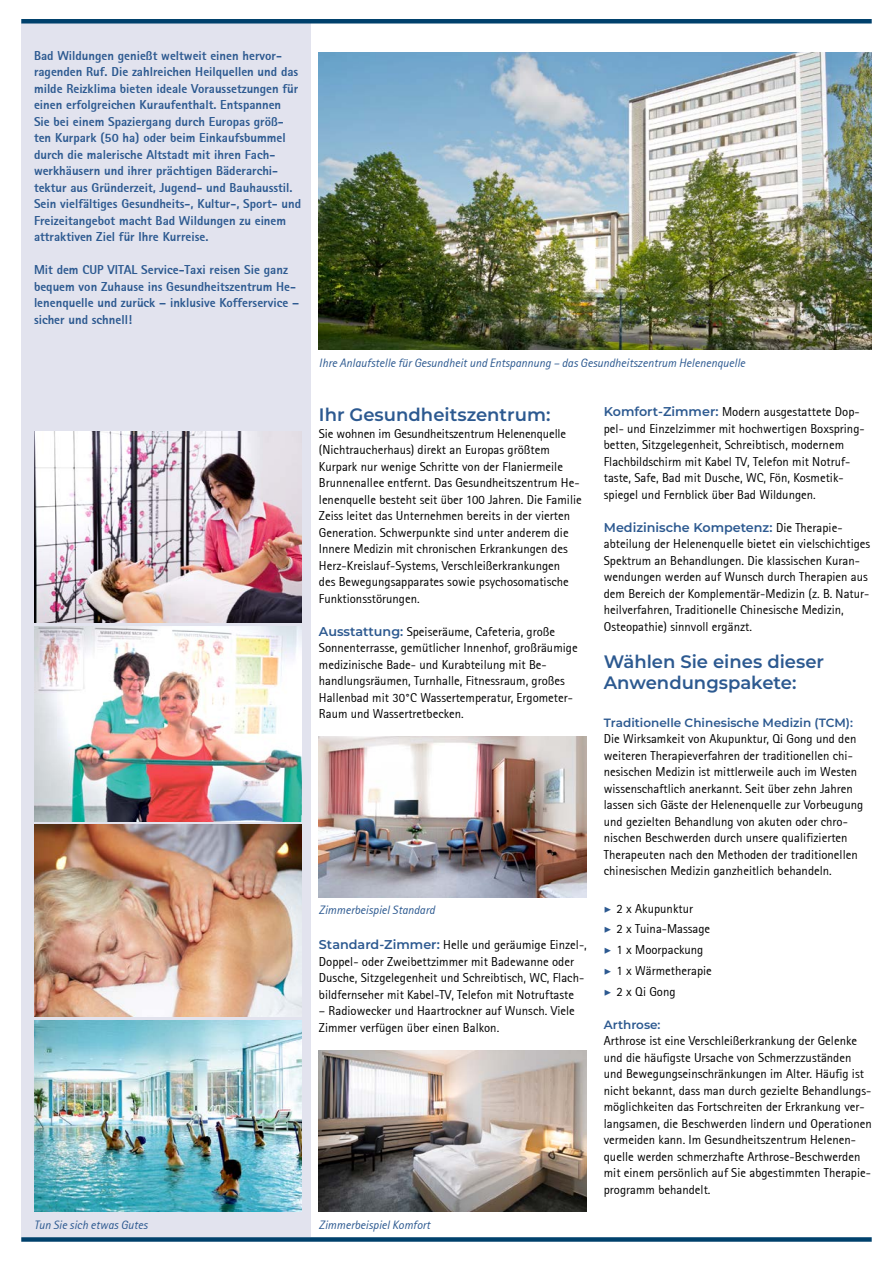
<style>
.page{position:relative;width:893px;height:1263px;background:#fff}
.page>*{position:absolute;margin:0;border:0;box-sizing:border-box;transform-origin:0 0}
.t1{font:600 18px/21px "Montserrat";color:#2c5990}
.t2{font:12.75px/16.5px "Rotis Sans Serif";color:#000}
.t3{font:800 12.75px/16.5px "Rotis Sans Serif";color:#2c5990}
.t4{font:600 12.75px "Montserrat";color:#2c5990}
.t5{font:italic 12px "Rotis Sans Serif";color:#2c5990}
.t6{font:600 12px "Montserrat";color:#2c5990}
.s1{font-family:"Montserrat";font-weight:600;color:#2c5990}
.s2{font-family:"Rotis Sans Serif";font-weight:400;color:#000}
.s3{font-family:"Minion Pro";font-weight:700;font-style:italic;color:#2c5990}
</style>
<div class="page">
<div style="left:21px;top:24px;width:289px;height:1213px;background:#e2e3ee"></div>
<div style="left:21px;top:19px;width:851px;height:5px;background:#00416c"></div>
<div style="left:21px;top:1237px;width:851px;height:5px;background:#00416c"></div>
<img style="left:319px;top:52px;width:553px;height:298px">
<img style="left:34px;top:626px;width:268px;height:195px">
<img style="left:34px;top:432px;width:268px;height:191px">
<img style="left:34px;top:825px;width:268px;height:191px">
<img style="left:319px;top:736px;width:268px;height:162px">
<img style="left:319px;top:1050px;width:268px;height:162px">
<img style="left:34px;top:1020px;width:268px;height:192px">
<p class="t3" style="left:34px;top:47px;width:269px">Bad Wildungen genießt weltweit einen hervor&shy;ragenden Ruf. Die zahlreichen Heilquellen und das milde Reizklima bieten ideale Voraussetzungen für einen erfolgreichen Kuraufenthalt. Entspannen<br>Sie bei einem Spaziergang durch Europas größ&shy;ten Kurpark (50 ha) oder beim Einkaufsbummel durch die malerische Altstadt mit ihren Fach&shy;werkhäusern und ihrer prächtigen Bäderarchi&shy;tektur aus Gründerzeit, Jugend- und Bauhausstil.<br>Sein vielfältiges Gesundheits-, Kultur-, Sport- und Freizeitangebot macht Bad Wildungen zu einem attraktiven Ziel für Ihre Kurreise.</p>
<p class="t3" style="left:34px;top:262px;width:267px">Mit dem CUP VITAL Service-Taxi reisen Sie ganz bequem von Zuhause ins Gesundheitszentrum He&shy;lenenquelle und zurück – inklusive Kofferservice – sicher und schnell!</p>
<p class="t5" style="left:34px;top:1218px;width:115px">Tun Sie sich etwas Gutes</p>
<p class="t5" style="left:319px;top:356px;width:428px">Ihre Anlaufstelle für Gesundheit und Entspannung – das Gesundheitszentrum Helenenquelle</p>
<h1 class="t1" style="left:319px;top:404px;width:233px">Ihr Gesundheitszentrum:</h1>
<p class="t2" style="left:319px;top:425px;width:264px">Sie wohnen im Gesundheitszentrum Helenenquelle (Nichtraucherhaus) direkt an Europas größtem Kurpark nur wenige Schritte von der Flaniermeile Brunnenallee entfernt. Das Gesundheitszentrum He&shy;lenenquelle besteht seit über 100 Jahren. Die Familie Zeiss leitet das Unternehmen bereits in der vierten Generation. Schwerpunkte sind unter anderem die Innere Medizin mit chronischen Erkrankungen des Herz-Kreislauf-Systems, Verschleißerkrankungen<br>des Bewegungsapparates sowie psychosomatische Funktionsstörungen.</p>
<p class="t2" style="left:319px;top:623px;width:260px"><span class="s1">Ausstattung:</span> Speiseräume, Cafeteria, große Sonnenterrasse, gemütlicher Innenhof, großräumige medizinische Bade- und Kurabteilung mit Be&shy;handlungsräumen, Turnhalle, Fitnessraum, großes Hallenbad mit 30°C Wassertemperatur, Ergometer-Raum und Wassertretbecken.</p>
<p class="t5" style="left:319px;top:902px;width:117px">Zimmerbeispiel Standard</p>
<p class="t2" style="left:319px;top:937px;width:269px"><span class="s1">Standard-Zimmer:</span> Helle und geräumige Einzel-, Doppel- oder Zweibettzimmer mit Badewanne oder Dusche, Sitzgelegenheit und Schreibtisch, WC, Flach&shy;bildfernseher mit Kabel-TV, Telefon mit Notruftaste</p>
<p class="t2" style="left:319px;top:1003px;width:257px">– Radiowecker und Haartrockner auf Wunsch. Viele<br>Zimmer verfügen über einen Balkon.</p>
<p class="t5" style="left:319px;top:1218px;width:113px">Zimmerbeispiel Komfort</p>
<p class="t2" style="left:604px;top:404px;width:262px"><span class="s1">Komfort-Zimmer:</span> Modern ausgestattete Dop&shy;pel- und Einzelzimmer mit hochwertigen Boxspring&shy;betten, Sitzgelegenheit, Schreibtisch, modernem Flachbildschirm mit Kabel TV, Telefon mit Notruf&shy;taste, Safe, Bad mit Dusche, WC, Fön, Kosmetik&shy;spiegel und Fernblick über Bad Wildungen.</p>
<p class="t4" style="left:604px;top:518px;width:240px">Medizinische Kompetenz: <span class="s2">Die Therapie-</span></p>
<p class="t2" style="left:604px;top:536px;width:268px">abteilung der Helenenquelle bietet ein vielschichtiges Spektrum an Behandlungen. Die klassischen Kuran&shy;wendungen werden auf Wunsch durch Therapien aus dem Bereich der Komplementär-Medizin (z. B. Natur&shy;heilverfahren, Traditionelle Chinesische Medizin, Osteopathie) sinnvoll ergänzt.</p>
<h1 class="t1" style="left:604px;top:651px;width:222px">Wählen Sie eines dieser<br>Anwendungspakete:</h1>
<p class="t6" style="left:604px;top:714px;width:251px">Traditionelle Chinesische Medizin (TCM):</p>
<p class="t2" style="left:604px;top:731px;width:261px">Die Wirksamkeit von Akupunktur, Qi Gong und den weiteren Therapieverfahren der traditionellen chi&shy;nesischen Medizin ist mittlerweile auch im Westen wissenschaftlich anerkannt. Seit über zehn Jahren lassen sich Gäste der Helenenquelle zur Vorbeugung und gezielten Behandlung von akuten oder chro&shy;nischen Beschwerden durch unsere qualifizierten Therapeuten nach den Methoden der traditionellen chinesischen Medizin ganzheitlich behandeln.</p>
<p class="t2" style="left:604px;top:898px;width:110px;line-height:20.7px"><span class="s3">▶</span> 2 x Akupunktur<br><span class="s3">▶</span> 2 x Tuina-Massage <span class="s3">▶</span> 1 x Moorpackung <span class="s3">▶</span> 1 x Wärmetherapie <span class="s3">▶</span> 2 x Qi Gong</p>
<p class="t6" style="left:604px;top:1016px;width:58px">Arthrose:</p>
<p class="t2" style="left:604px;top:1032px;width:269px">Arthrose ist eine Verschleißerkrankung der Gelenke und die häufigste Ursache von Schmerzzuständen und Bewegungseinschränkungen im Alter. Häufig ist nicht bekannt, dass man durch gezielte Behandlungs&shy;möglichkeiten das Fortschreiten der Erkrankung ver&shy;langsamen, die Beschwerden lindern und Operationen vermeiden kann. Im Gesundheitszentrum Helenen&shy;quelle werden schmerzhafte Arthrose-Beschwerden mit einem persönlich auf Sie abgestimmten Therapie&shy;programm behandelt.</p>
</div>
